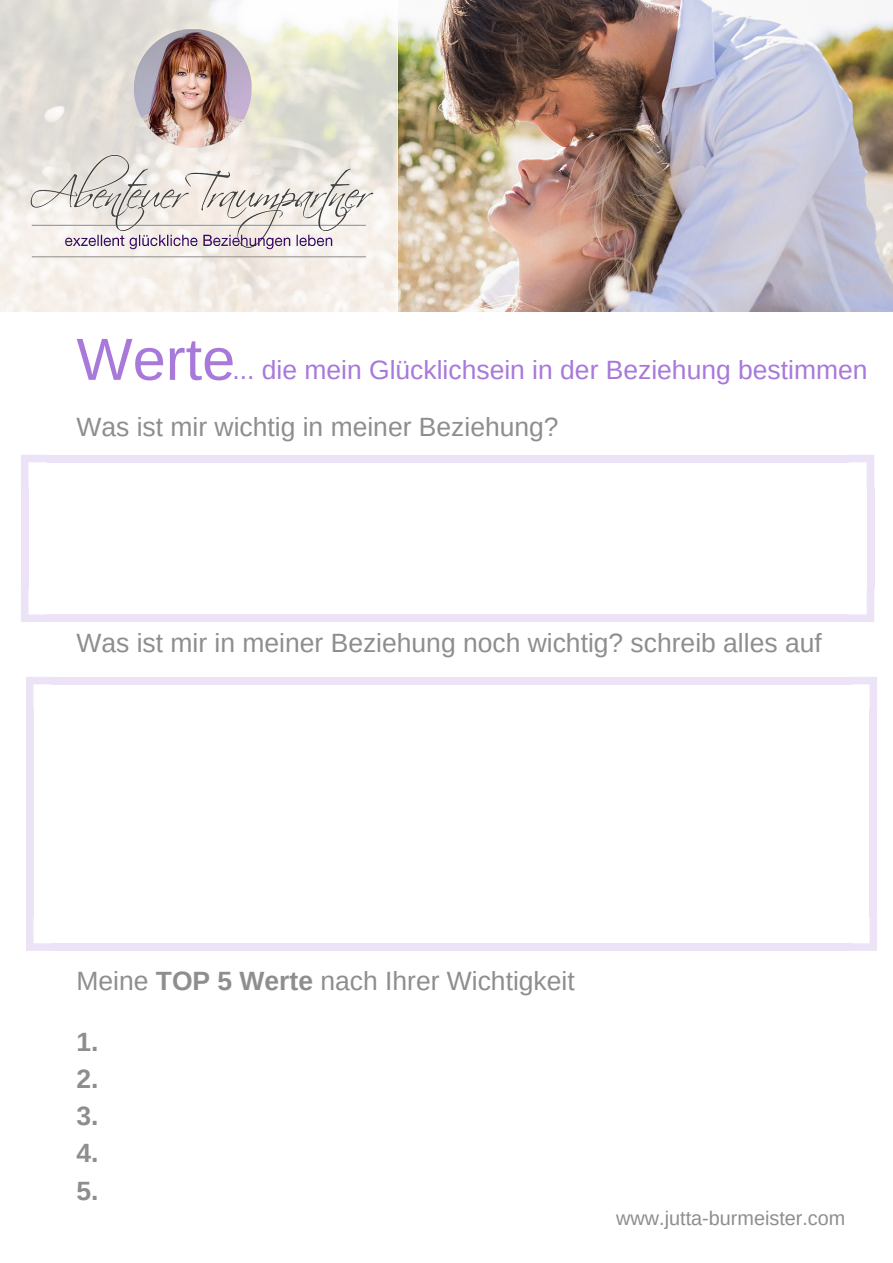
<style>
.page{position:relative;width:893px;height:1263px;background:#fff}
.page>*{position:absolute;margin:0;border:0;box-sizing:border-box;transform-origin:0 0}
.t1{font:59.55px "Arimo";color:#a879da}
.t2{font:26.4px "Arimo";color:#8e8e8e}
.t3{font:26.4px "Arimo";color:#a879da}
.t4{font:700 26.4px/37px "Arimo";color:#8e8e8e;text-align:justify}
.t5{font:19.8px "Arimo";color:#8e8e8e}
.s1{font-weight:700}
</style>
<div class="page">
<img style="left:0;top:0;width:892px;height:311px">
<svg style="left:847px;top:455px;width:27px;height:32px"></svg>
<div style="left:46px;top:455px;width:802px;height:7px;background:#ede3f7"></div>
<svg style="left:21px;top:455px;width:26px;height:32px"></svg>
<div style="left:21px;top:487px;width:8px;height:101px;background:#ede3f7"></div>
<svg style="left:21px;top:588px;width:25px;height:34px"></svg>
<div style="left:46px;top:614px;width:802px;height:8px;background:#ede3f7"></div>
<div style="left:866px;top:487px;width:8px;height:101px;background:#ede3f7"></div>
<svg style="left:848px;top:587px;width:26px;height:35px"></svg>
<svg style="left:850px;top:677px;width:27px;height:32px"></svg>
<div style="left:51px;top:677px;width:800px;height:7px;background:#ede3f7"></div>
<svg style="left:26px;top:677px;width:26px;height:32px"></svg>
<div style="left:26px;top:709px;width:8px;height:208px;background:#ede3f7"></div>
<svg style="left:26px;top:917px;width:25px;height:34px"></svg>
<div style="left:51px;top:943px;width:800px;height:8px;background:#ede3f7"></div>
<div style="left:869px;top:709px;width:8px;height:208px;background:#ede3f7"></div>
<svg style="left:851px;top:917px;width:26px;height:34px"></svg>
<h1 class="t1" style="left:76px;top:326px;width:160px">Werte</h1>
<p class="t3" style="left:232px;top:355px;width:636px">... die mein Glücklichsein in der Beziehung bestimmen</p>
<p class="t2" style="left:76px;top:412px;width:483px">Was ist mir wichtig in meiner Beziehung?</p>
<p class="t2" style="left:76px;top:628px;width:746px">Was ist mir in meiner Beziehung noch wichtig? schreib alles auf</p>
<p class="t2" style="left:76px;top:966px;width:499px">Meine <span class="s1">TOP 5 Werte</span> nach Ihrer Wichtigkeit</p>
<p class="t4" style="left:76px;top:1023px;width:24px">1.<br>2.<br>3.<br>4.<br>5.</p>
<p class="t5" style="left:616px;top:1207px;width:231px">www.jutta-burmeister.com</p>
</div>
